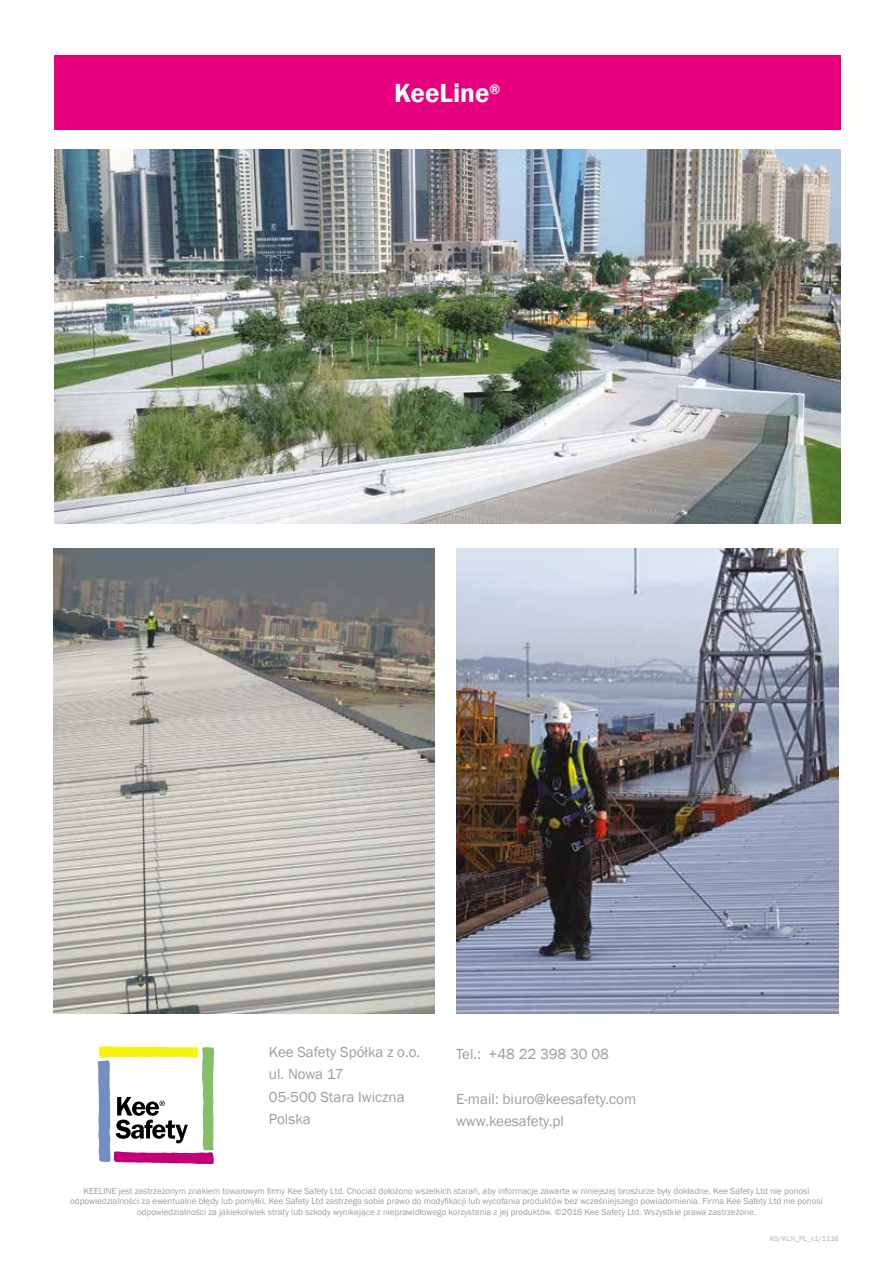
<style>
.page{position:relative;width:893px;height:1263px;background:#fff}
.page>*{position:absolute;margin:0;border:0;box-sizing:border-box;transform-origin:0 0}
.t1{font:600 27px "Franklin Gothic";color:#fff}
.t2{font:15px/22.5px "Franklin Gothic";color:#9d9d9c}
.t3{font:9px/10.5px "Franklin Gothic";color:#9d9d9c;text-align:center}
.t4{font:7.5px "Franklin Gothic";color:#b3b2b2}
</style>
<div class="page">
<svg style="left:98px;top:1046px;width:116px;height:118px"></svg>
<div style="left:54px;top:55px;width:787px;height:75px;background:#e6007d"></div>
<img style="left:53px;top:549px;width:381px;height:464px">
<img style="left:456px;top:549px;width:383px;height:464px">
<img style="left:54px;top:150px;width:787px;height:374px">
<h1 class="t1" style="left:394px;top:77px;width:108px">KeeLine<sup>®</sup></h1>
<h2 class="t2" style="left:269px;top:1041px;width:153px">Kee Safety Spółka z o.o. ul. Nowa 17<br>05-500 Stara Iwiczna<br>Polska</h2>
<h2 class="t2" style="left:456px;top:1043px;width:155px">Tel.: +48 22 398 30 08</h2>
<h2 class="t2" style="left:456px;top:1088px;width:182px">E-mail: biuro@keesafety.com www.keesafety.pl</h2>
<p class="t3" style="left:70px;top:1186px;width:754px">KEELINE jest zastrzeżonym znakiem towarowym firmy Kee Safety Ltd. Chociaż dołożono wszelkich starań, aby informacje zawarte w niniejszej broszurze były dokładne, Kee Safety Ltd nie ponosi odpowiedzialności za ewentualne błędy lub pomyłki. Kee Safety Ltd zastrzega sobie prawo do modyfikacji lub wycofania produktów bez wcześniejszego powiadomienia. Firma Kee Safety Ltd nie ponosi odpowiedzialności za jakiekolwiek straty lub szkody wynikające z nieprawidłowego korzystania z jej produktów. ©2016 Kee Safety Ltd. Wszystkie prawa zastrzeżone.</p>
<p class="t4" style="left:770px;top:1233px;width:71px">KS/KLN_PL_v1/1116</p>
</div>
